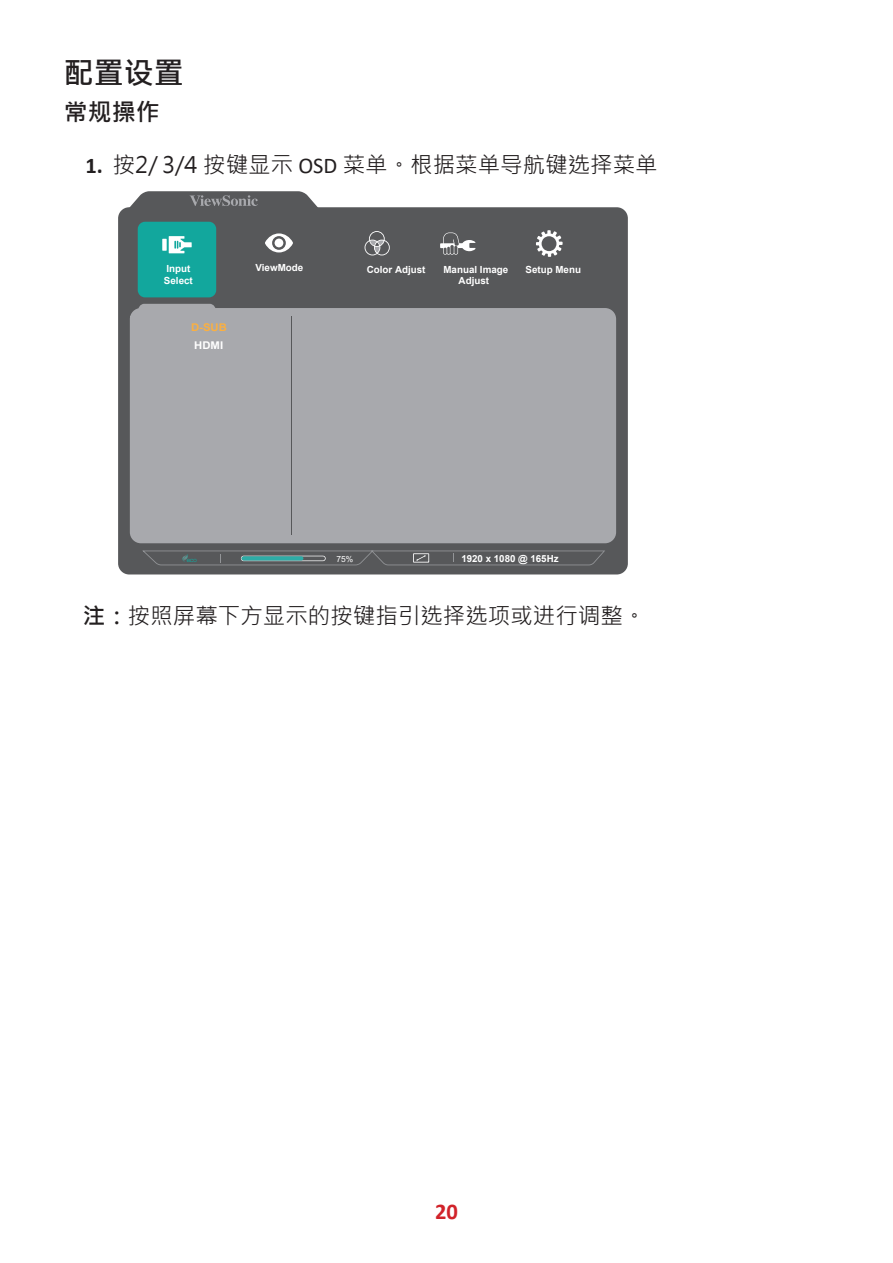
<style>
.page{position:relative;width:893px;height:1263px;background:#fff}
.page>*{position:absolute;margin:0;border:0;box-sizing:border-box;transform-origin:0 0}
.t1{font:700 30px "Microsoft Jheng Hei";color:#231f20}
.t2{font:700 24px "Microsoft Jheng Hei";color:#231f20}
.t3{font:22.5px "Microsoft Jheng Hei";color:#231f20}
.t4{font:700 22.5px "Calibri";color:#d1232a}
.t5{font:700 10.65px "Arial";color:#fbb041;scale:1.06 1}
.t6{font:700 10.65px "Arial";color:#fff;scale:1.06 1}
.t7{font:700 9.75px/11.7px "Arial";color:#fff}
.t8{font:8.4px "Arial";color:#fff}
.s1{font-family:"Calibri";font-weight:700}
.s2{font-style:inherit}
.s3{font-family:"Calibri"}
.s4{font-weight:700}
</style>
<div class="page">
<div style="left:118px;top:207px;width:510px;height:367px;background:#57585a;border-radius:11px"></div>
<svg style="left:138px;top:304px;width:78px;height:4px"></svg>
<div style="left:130px;top:308px;width:486px;height:235px;background:#a8a9ad;border-radius:11px"></div>
<div style="left:138px;top:222px;width:78px;height:75px;background:#12a79d;border-radius:7px"></div>
<hr style="left:291px;top:317px;width:1px;height:218px;background:#57585a">
<svg style="left:142px;top:550px;width:463px;height:15px"></svg>
<svg style="left:124px;top:191px;width:199px;height:18px"></svg>
<svg style="left:536px;top:230px;width:27px;height:27px"></svg>
<svg style="left:265px;top:233px;width:28px;height:19px"></svg>
<div style="left:275px;top:239px;width:8px;height:8px;background:#fff;border-radius:50%"></div>
<svg style="left:440px;top:232px;width:35px;height:23px"></svg>
<div style="left:162px;top:239px;width:5px;height:12px;background:#fff"></div>
<svg style="left:169px;top:236px;width:23px;height:17px"></svg>
<svg style="left:365px;top:231px;width:25px;height:24px"></svg>
<h1 class="t1" style="left:64px;top:54px;width:121px">配置设置</h1>
<h2 class="t2" style="left:64px;top:98px;width:97px">常规操作</h2>
<h3 class="t3" style="left:85px;top:151px;width:574px"><span class="s1">1.</span> 按<span class="s2">2/</span> 3/4 按<span class="s2">键显示</span> <span class="s3">OSD</span> 菜单。根据菜单导航键选择菜单</h3>
<p class="t7" style="left:164px;top:263px;width:30px">Input<br>Select</p>
<p class="t5" style="left:191px;top:319px;width:35px">D-SUB</p>
<p class="t6" style="left:194px;top:338px;width:29px">HDMI</p>
<p class="t7" style="left:256px;top:262px;width:49px">ViewMode</p>
<p class="t7" style="left:367px;top:264px;width:60px">Color Adjust</p>
<p class="t7" style="left:443px;top:264px;width:66px">Manual Image</p>
<p class="t7" style="left:525px;top:264px;width:57px">Setup Menu</p>
<p class="t7" style="left:459px;top:275px;width:32px">Adjust</p>
<p class="t8" style="left:337px;top:553px;width:18px">75%</p>
<p class="t7" style="left:461px;top:553px;width:99px">1920 x 1080 @ 165Hz</p>
<h3 class="t3" style="left:83px;top:602px;width:564px"><span class="s4">注</span><span class="s4">：</span>按照屏幕下方显示的按键指引选择选项或进行调整。</h3>
<h3 class="t4" style="left:435px;top:1195px;width:24px">20</h3>
</div>
